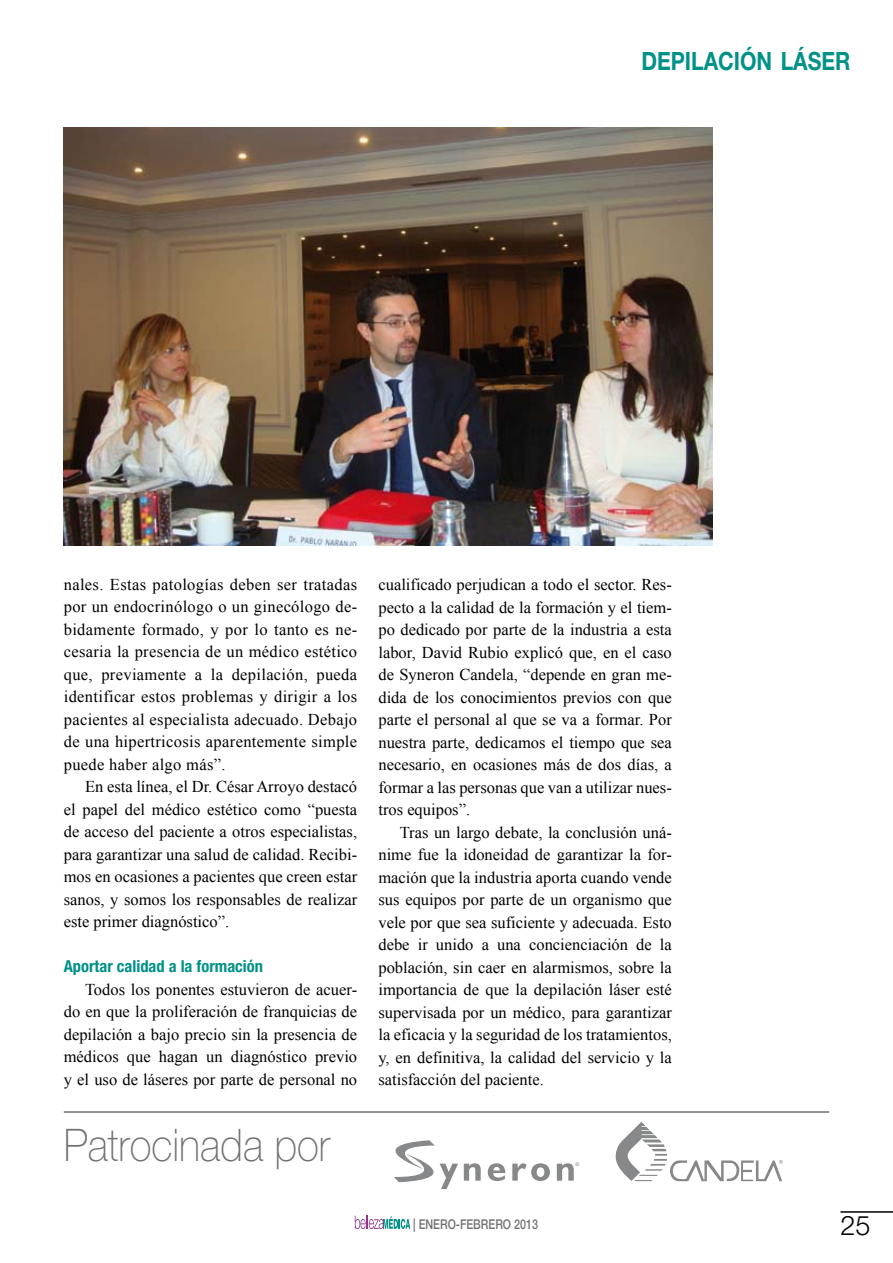
<style>
.page{position:relative;width:893px;height:1263px;background:#fff}
.page>*{position:absolute;margin:0;border:0;box-sizing:border-box;transform-origin:0 0}
.t1{font:100 45px "Helvetica Neue LT Std";color:#707173;scale:.9 1}
.t2{font:300 27px "Helvetica Neue LT Std";color:#000}
.t3{font:700 25.2px "Helvetica Neue LT Std";color:#009187;scale:.84 1}
.t4{font:16.5px/22.5px "Times New Roman";color:#000;text-align:justify}
.t5{font:700 condensed 16.5px "Helvetica Neue LT Std";color:#009187}
.t6{font:500 13.5px "Helvetica Neue LT Std";color:#707173;scale:.8 1}
</style>
<div class="page">
<svg style="left:355px;top:1215px;width:55px;height:14px"></svg>
<hr style="left:840px;top:1211px;width:53px;height:2px;background:#000">
<hr style="left:64px;top:1111px;width:765px;height:2px;background:#707173">
<svg style="left:615px;top:1122px;width:168px;height:59px"></svg>
<svg style="left:488px;top:1163px;width:17px;height:18px"></svg>
<svg style="left:512px;top:1163px;width:38px;height:18px"></svg>
<svg style="left:394px;top:1140px;width:87px;height:49px"></svg>
<svg style="left:557px;top:1162px;width:22px;height:19px"></svg>
<img style="left:64px;top:128px;width:649px;height:418px">
<h3 class="t3" style="left:641px;top:45px;width:250px">DEPILACIÓN LÁSER</h3>
<p class="t4" style="left:64px;top:573px;width:295px">nales. Estas patologías deben ser tratadas por un endocrinólogo o un ginecólogo de&shy;bidamente formado, y por lo tanto es ne&shy;cesaria la presencia de un médico estético que, previamente a la depilación, pueda identificar estos problemas y dirigir a los pacientes al especialista adecuado. Debajo de una hipertricosis aparentemente simple puede haber algo más”.</p>
<p class="t4" style="left:64px;top:775px;width:295px;text-indent:21px">En esta línea, el Dr. César Arroyo destacó el papel del médico estético como “puesta de acceso del paciente a otros especialistas, para garantizar una salud de calidad. Recibi&shy;mos en ocasiones a pacientes que creen estar sanos, y somos los responsables de realizar este primer diagnóstico”.</p>
<p class="t5" style="left:64px;top:956px;width:201px">Aportar calidad a la formación</p>
<p class="t4" style="left:64px;top:978px;width:295px;text-indent:21px">Todos los ponentes estuvieron de acuer&shy;do en que la proliferación de franquicias de depilación a bajo precio sin la presencia de médicos que hagan un diagnóstico previo y el uso de láseres por parte de personal no</p>
<h1 class="t1" style="left:64px;top:1119px;width:297px">Patrocinada por</h1>
<p class="t4" style="left:378px;top:573px;width:295px">cualificado perjudican a todo el sector. Res&shy;pecto a la calidad de la formación y el tiem&shy;po dedicado por parte de la industria a esta labor, David Rubio explicó que, en el caso de Syneron Candela, “depende en gran me&shy;dida de los conocimientos previos con que parte el personal al que se va a formar. Por nuestra parte, dedicamos el tiempo que sea necesario, en ocasiones más de dos días, a formar a las personas que van a utilizar nues&shy;tros equipos”.</p>
<p class="t4" style="left:378px;top:821px;width:295px;text-indent:21px">Tras un largo debate, la conclusión uná&shy;nime fue la idoneidad de garantizar la for&shy;mación que la industria aporta cuando vende sus equipos por parte de un organismo que vele por que sea suficiente y adecuada. Esto debe ir unido a una concienciación de la población, sin caer en alarmismos, sobre la importancia de que la depilación láser esté supervisada por un médico, para garantizar la eficacia y la seguridad de los tratamientos, y, en definitiva, la calidad del servicio y la satisfacción del paciente.</p>
<p class="t6" style="left:413px;top:1216px;width:158px">| ENERO-FEBRERO 2013</p>
<h2 class="t2" style="left:840px;top:1209px;width:32px">25</h2>
</div>
